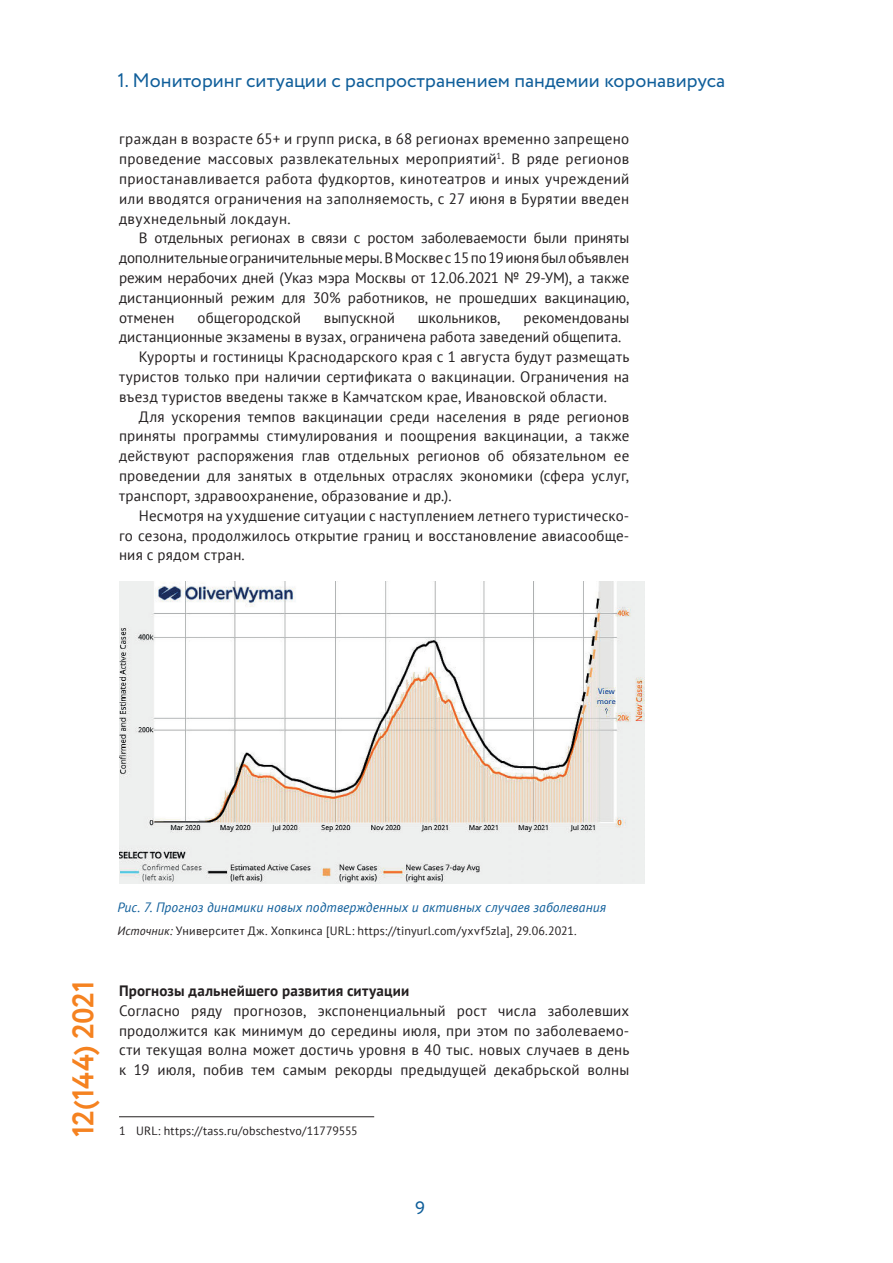
<style>
.page{position:relative;width:893px;height:1263px;background:#fff}
.page>*{position:absolute;margin:0;border:0;box-sizing:border-box;transform-origin:0 0}
.t1{font:700 30px "Circe";letter-spacing:-.01em;color:#f58220}
.t2{font:19.5px "Circe";color:#0f5e9a}
.t3{font:18px "Circe";color:#0f5e9a}
.t4{font:15px/19.8px "PT Sans";letter-spacing:.01em;color:#231f20;text-align:justify}
.t5{font:700 15px "PT Sans";letter-spacing:.01em;color:#231f20}
.t6{font:italic 13.5px "PT Sans";letter-spacing:.005em;color:#0f5e9a}
.t7{font:12px "PT Sans";letter-spacing:.02em;color:#231f20}
.s1{font-style:italic}
</style>
<div class="page">
<hr style="left:119px;top:1116px;width:255px;height:1px;background:#231f20">
<img style="left:119px;top:582px;width:526px;height:302px">
<h2 class="t2" style="left:117px;top:67px;width:609px">1. Мониторинг ситуации с распространением пандемии коронавируса</h2>
<p class="t4" style="left:119px;top:129px;width:512px">граждан в возрасте 65+ и групп риска, в 68 регионах временно запрещено проведение массовых развлекательных мероприятий<sup>1</sup>. В ряде регионов приостанавливается работа фудкортов, кинотеатров и иных учреждений или вводятся ограничения на заполняемость, с 27 июня в Бурятии введен двухнедельный локдаун.</p>
<p class="t4" style="left:119px;top:228px;width:512px;text-indent:20px">В отдельных регионах в связи с ростом заболеваемости были приняты дополнительные ограничительные меры. В Москве с 15 по 19 июня был объявлен режим нерабочих дней (Указ мэра Москвы от 12.06.2021 № 29-УМ), а также дистанционный режим для 30% работников, не прошедших вакцинацию, отменен</p>
<p class="t4" style="left:198px;top:307px;width:105px">общегородской</p>
<p class="t4" style="left:324px;top:307px;width:73px">выпускной</p>
<p class="t4" style="left:418px;top:307px;width:84px">школьников,</p>
<p class="t4" style="left:524px;top:307px;width:107px">рекомендованы</p>
<p class="t4" style="left:119px;top:327px;width:504px">дистанционные экзамены в вузах, ограничена работа заведений общепита.</p>
<p class="t4" style="left:139px;top:347px;width:492px">Курорты и гостиницы Краснодарского края с 1 августа будут размещать</p>
<p class="t4" style="left:119px;top:367px;width:512px">туристов только при наличии сертификата о вакцинации. Ограничения на</p>
<p class="t4" style="left:119px;top:386px;width:489px">въезд туристов введены также в Камчатском крае, Ивановской области.</p>
<p class="t4" style="left:139px;top:406px;width:492px">Для ускорения темпов вакцинации среди населения в ряде регионов</p>
<p class="t4" style="left:119px;top:426px;width:512px">приняты программы стимулирования и поощрения вакцинации, а также</p>
<p class="t4" style="left:119px;top:446px;width:512px">действуют распоряжения глав отдельных регионов об обязательном ее</p>
<p class="t4" style="left:119px;top:466px;width:512px">проведении для занятых в отдельных отраслях экономики (сфера услуг,</p>
<p class="t4" style="left:119px;top:485px;width:334px">транспорт, здравоохранение, образование и др.).</p>
<p class="t4" style="left:139px;top:505px;width:492px">Несмотря на ухудшение ситуации с наступлением летнего туристическо-</p>
<p class="t4" style="left:119px;top:525px;width:512px">го сезона, продолжилось открытие границ и восстановление авиасообще-</p>
<p class="t4" style="left:119px;top:545px;width:127px">ния с рядом стран.</p>
<h1 class="t1" style="left:63px;top:1137px;width:158px;rotate:-90deg">12(144) 2021</h1>
<p class="t6" style="left:117px;top:899px;width:490px">Рис. 7. Прогноз динамики новых подтвержденных и активных случаев заболевания</p>
<p class="t7" style="left:117px;top:923px;width:461px"><span class="s1">Источник:</span> Университет Дж. Хопкинса [URL: https://tinyurl.com/yxvf5zla], 29.06.2021.</p>
<p class="t5" style="left:119px;top:981px;width:292px">Прогнозы дальнейшего развития ситуации</p>
<p class="t4" style="left:119px;top:1000px;width:512px">Согласно ряду прогнозов, экспоненциальный рост числа заболевших продолжится как минимум до середины июля, при этом по заболеваемо&shy;сти текущая волна может достичь уровня в 40 тыс. новых случаев в день к 19 июля, побив тем самым рекорды предыдущей декабрьской волны</p>
<p class="t7" style="left:119px;top:1123px;width:240px">1 URL: https://tass.ru/obschestvo/11779555</p>
<p class="t3" style="left:415px;top:1196px;width:11px">9</p>
</div>
